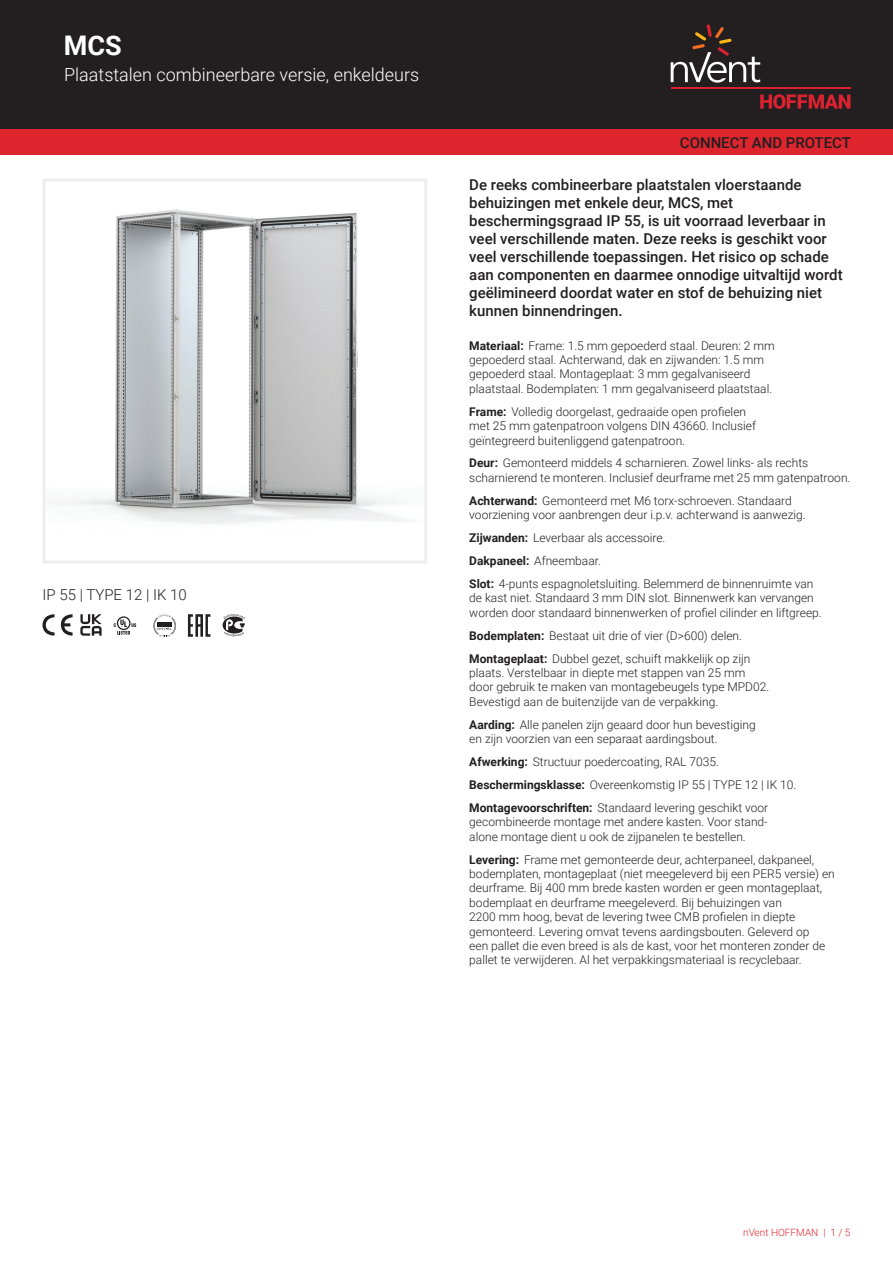
<style>
.page{position:relative;width:893px;height:1263px;background:#fff}
.page>*{position:absolute;margin:0;border:0;box-sizing:border-box;transform-origin:0 0}
.t1{font:700 27px "Roboto";color:#fff}
.t2{font:300 18px "Roboto";color:#fff}
.t3{font:500 15px/18px "Roboto";color:#231f20}
.t4{font:300 15px "Roboto";color:#231f20}
.t5{font:300 12px/14.4px "Roboto";color:#231f20}
.t6{font:300 10.05px "Roboto";color:#de252e}
.s1{font-weight:700}
</style>
<div class="page">
<div style="left:0;top:0;width:893px;height:129px;background:#231f20"></div>
<svg style="left:760px;top:94px;width:90px;height:15px"></svg>
<hr style="left:671px;top:88px;width:179px;height:1px;background:#db2230">
<svg style="left:671px;top:24px;width:89px;height:59px"></svg>
<div style="left:0;top:129px;width:893px;height:26px;background:#de252e"></div>
<img style="left:58px;top:209px;width:347px;height:315px">
<div style="left:43px;top:179px;width:384px;height:384px;border:3px solid #eeeeef"></div>
<svg style="left:43px;top:614px;width:30px;height:22px"></svg>
<svg style="left:80px;top:614px;width:22px;height:22px"></svg>
<svg style="left:114px;top:616px;width:22px;height:19px"></svg>
<svg style="left:153px;top:614px;width:23px;height:22px"></svg>
<svg style="left:188px;top:614px;width:22px;height:23px"></svg>
<svg style="left:223px;top:614px;width:22px;height:23px"></svg>
<h1 class="t1" style="left:64px;top:26px;width:59px">MCS</h1>
<h2 class="t2" style="left:64px;top:62px;width:357px">Plaatstalen combineerbare versie, enkeldeurs</h2>
<p class="t4" style="left:43px;top:584px;width:146px">IP 55 | TYPE 12 | IK 10</p>
<p class="t3" style="left:680px;top:133px;width:173px">CONNECT AND PROTECT</p>
<p class="t3" style="left:469px;top:175px;width:375px">De reeks combineerbare plaatstalen vloerstaande behuizingen met enkele deur, MCS, met beschermingsgraad IP 55, is uit voorraad leverbaar in veel verschillende maten. Deze reeks is geschikt voor veel verschillende toepassingen. Het risico op schade aan componenten en daarmee onnodige uitvaltijd wordt geëlimineerd doordat water en stof de behuizing niet kunnen binnendringen.</p>
<p class="t5" style="left:469px;top:338px;width:307px"><span class="s1">Materiaal:</span> Frame: 1.5 mm gepoederd staal. Deuren: 2 mm gepoederd staal. Achterwand, dak en zijwanden: 1.5 mm gepoederd staal. Montageplaat: 3 mm gegalvaniseerd plaatstaal. Bodemplaten: 1 mm gegalvaniseerd plaatstaal.</p>
<p class="t5" style="left:469px;top:404px;width:288px"><span class="s1">Frame:</span> Volledig doorgelast, gedraaide open profielen met 25 mm gatenpatroon volgens DIN 43660. Inclusief geïntegreerd buitenliggend gatenpatroon.</p>
<p class="t5" style="left:469px;top:456px;width:383px"><span class="s1">Deur:</span> Gemonteerd middels 4 scharnieren. Zowel links- als rechts scharnierend te monteren. Inclusief deurframe met 25 mm gatenpatroon.</p>
<p class="t5" style="left:469px;top:493px;width:338px"><span class="s1">Achterwand:</span> Gemonteerd met M6 torx-schroeven. Standaard voorziening voor aanbrengen deur i.p.v. achterwand is aanwezig.</p>
<p class="t5" style="left:469px;top:526px;width:346px;line-height:23px"><span class="s1">Zijwanden:</span> Leverbaar als accessoire.<br><span class="s1">Dakpaneel:</span> Afneembaar.<br><span class="s1">Slot:</span> 4-punts espagnoletsluiting. Belemmerd de binnenruimte van</p>
<p class="t5" style="left:469px;top:590px;width:354px">de kast niet. Standaard 3 mm DIN slot. Binnenwerk kan vervangen worden door standaard binnenwerken of profiel cilinder en liftgreep.</p>
<p class="t5" style="left:469px;top:623px;width:283px;line-height:23px"><span class="s1">Bodemplaten:</span> Bestaat uit drie of vier (D&gt;600) delen.<br><span class="s1">Montageplaat:</span> Dubbel gezet, schuift makkelijk op zijn</p>
<p class="t5" style="left:469px;top:665px;width:301px">plaats. Verstelbaar in diepte met stappen van 25 mm door gebruik te maken van montagebeugels type MPD02.<br>Bevestigd aan de buitenzijde van de verpakking.</p>
<p class="t5" style="left:469px;top:717px;width:288px"><span class="s1">Aarding:</span> Alle panelen zijn geaard door hun bevestiging en zijn voorzien van een separaat aardingsbout.</p>
<p class="t5" style="left:469px;top:750px;width:329px;line-height:23px"><span class="s1">Afwerking:</span> Structuur poedercoating, RAL 7035.<br><span class="s1">Beschermingsklasse:</span> Overeenkomstig IP 55 | TYPE 12 | IK 10.<br><span class="s1">Montagevoorschriften:</span> Standaard levering geschikt voor</p>
<p class="t5" style="left:469px;top:814px;width:300px">gecombineerde montage met andere kasten. Voor stand&shy;alone montage dient u ook de zijpanelen te bestellen.</p>
<p class="t5" style="left:469px;top:851px;width:367px"><span class="s1">Levering:</span> Frame met gemonteerde deur, achterpaneel, dakpaneel, bodemplaten, montageplaat (niet meegeleverd bij een PER5 versie) en deurframe. Bij 400 mm brede kasten worden er geen montageplaat, bodemplaat en deurframe meegeleverd. Bij behuizingen van<br>2200 mm hoog, bevat de levering twee CMB profielen in diepte gemonteerd. Levering omvat tevens aardingsbouten. Geleverd op<br>een pallet die even breed is als de kast, voor het monteren zonder de pallet te verwijderen. Al het verpakkingsmateriaal is recyclebaar.</p>
<p class="t6" style="left:743px;top:1226px;width:109px">nVent HOFFMAN | 1 / 5</p>
</div>
